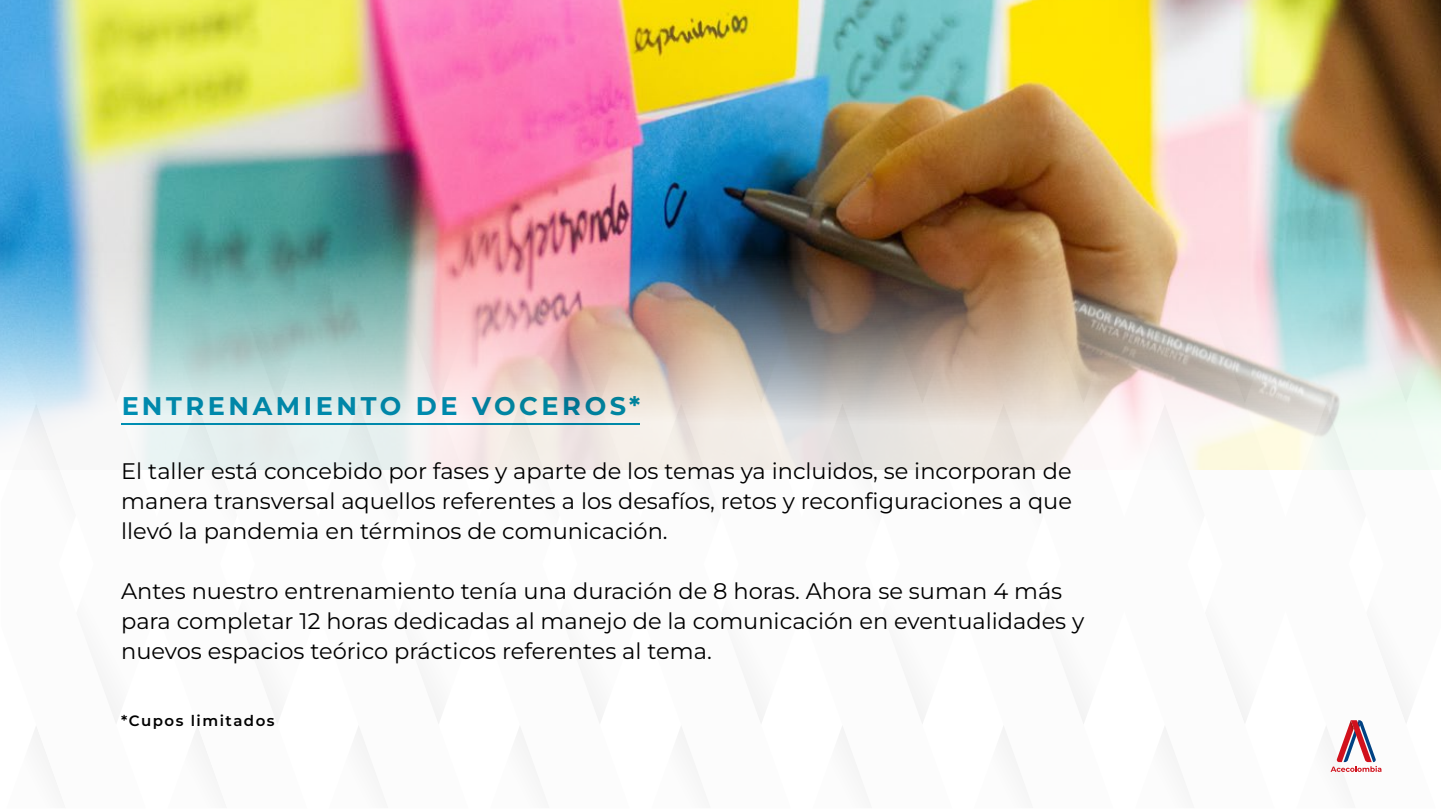
<style>
.page{position:relative;width:1441px;height:810px;background:#fff}
.page>*{position:absolute;margin:0;border:0;box-sizing:border-box;transform-origin:0 0}
.t1{font:700 25.5px "Montserrat";letter-spacing:.14em;color:#0092b7}
.t2{font:22.5px/30px "Montserrat";color:#000;text-align:justify}
.t3{font:600 15px "Montserrat";letter-spacing:.1em;color:#000}
</style>
<div class="page">
<img style="left:1px;top:0;width:1439px;height:772px">
<hr style="left:121px;top:424px;width:519px;height:1px;background:#0092b7">
<p class="t1" style="left:121px;top:389px;width:520px">ENTRENAMIENTO DE VOCEROS*</p>
<p class="t2" style="left:121px;top:456px;width:952px">El taller está concebido por fases y aparte de los temas ya incluidos, se incorporan de manera transversal aquellos referentes a los desafíos, retos y reconfiguraciones a que llevó la pandemia en términos de comunicación.</p>
<p class="t2" style="left:121px;top:576px;width:964px;text-align:left">Antes nuestro entrenamiento tenía una duración de 8 horas. Ahora se suman 4 más para completar 12 horas dedicadas al manejo de la comunicación en eventualidades y nuevos espacios teórico prácticos referentes al tema.</p>
<p class="t3" style="left:121px;top:711px;width:155px">*Cupos limitados</p>
</div>
